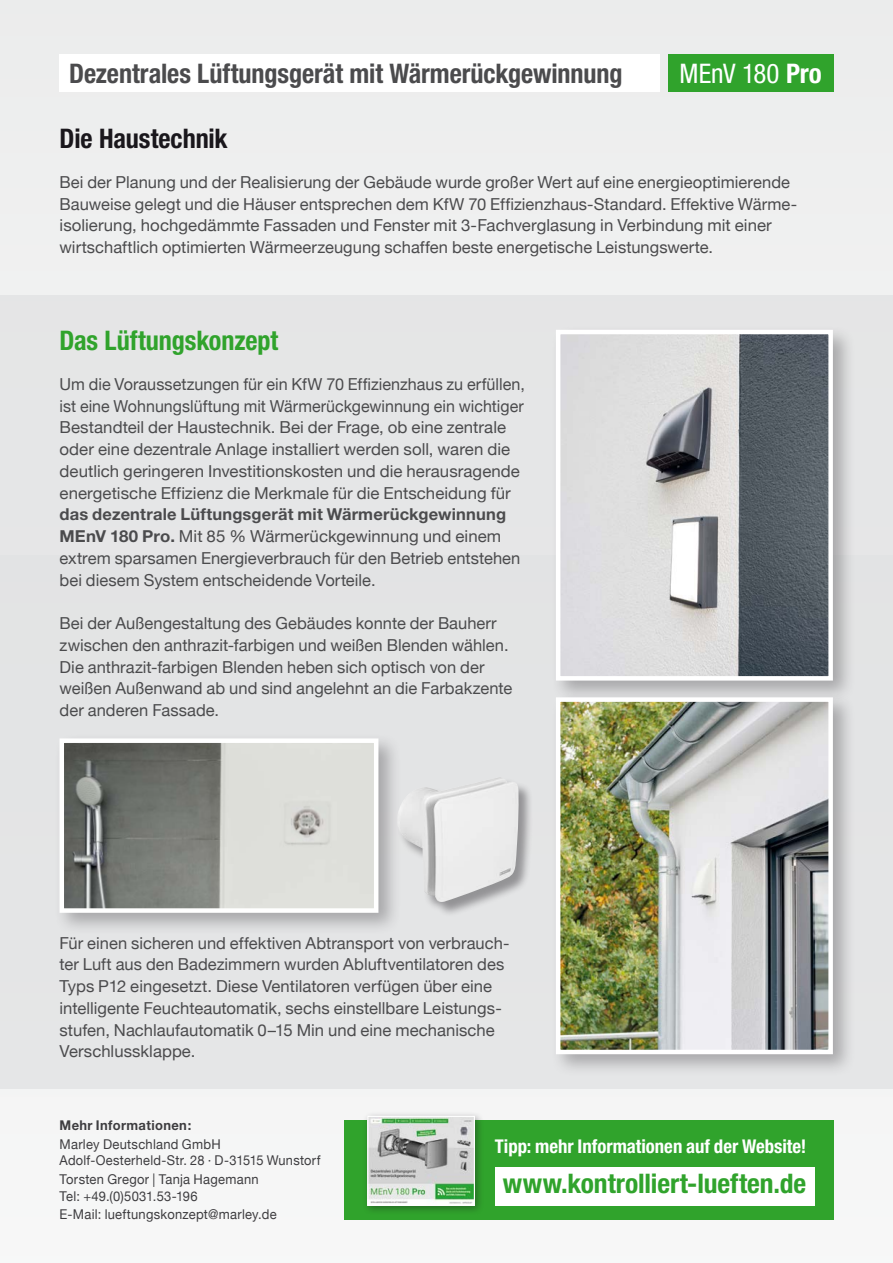
<style>
.page{position:relative;width:893px;height:1263px;background:#fff}
.page>*{position:absolute;margin:0;border:0;box-sizing:border-box;transform-origin:0 0}
.t1{font:700 condensed 27px "Helvetica Neue";letter-spacing:-.005em;color:#4b4b4d}
.t2{font:700 condensed 27px "Helvetica Neue";color:#30a32c}
.t3{font:700 condensed 27px "Helvetica Neue";letter-spacing:-.005em;color:#1a171c}
.t4{font:condensed 27px "Helvetica Neue";letter-spacing:-.005em;color:#fff}
.t5{font:700 condensed 18.9px "Helvetica Neue";color:#fff}
.t6{font:16.5px/21.8px "Helvetica Neue";letter-spacing:.005em;color:#4b4b4d}
.t7{font:13.5px/16.5px "Helvetica Neue";letter-spacing:.02em;color:#3e3d40;scale:.96 1}
.t8{font:700 13.5px "Helvetica Neue";letter-spacing:.03em;color:#3e3d40;scale:.96 1}
.s1{font-weight:700}
</style>
<div class="page">
<div style="left:0;top:555px;width:893px;height:708px;background:#f6f6f6"></div>
<div style="left:0;top:0;width:893px;height:1097px;background:#eeefef"></div>
<div style="left:0;top:295px;width:893px;height:794px;background:#e1e2e3"></div>
<div style="left:60px;top:55px;width:600px;height:37px;background:#fff"></div>
<div style="left:668px;top:55px;width:165px;height:37px;background:#30a32c"></div>
<div style="left:344px;top:1120px;width:489px;height:99px;background:#30a32c"></div>
<div style="left:362px;top:1111px;width:122px;height:104px;background:#1a171c;opacity:.4"></div>
<img style="left:369px;top:1118px;width:104px;height:86px">
<div style="left:367px;top:1116px;width:108px;height:90px;border:1px solid #fff"></div>
<div style="left:495px;top:1167px;width:319px;height:39px;background:#fff"></div>
<div style="left:551px;top:324px;width:305px;height:380px;background:#1a171c;opacity:.3"></div>
<img style="left:561px;top:335px;width:267px;height:341px">
<div style="left:556px;top:330px;width:277px;height:351px;border:4px solid #fff"></div>
<div style="left:551px;top:692px;width:305px;height:385px;background:#1a171c;opacity:.3"></div>
<img style="left:561px;top:702px;width:267px;height:347px">
<div style="left:556px;top:697px;width:277px;height:357px;border:4px solid #fff"></div>
<div style="left:54px;top:733px;width:347px;height:203px;background:#1a171c;opacity:.3"></div>
<img style="left:65px;top:743px;width:308px;height:165px">
<div style="left:60px;top:738px;width:318px;height:175px;border:4px solid #fff"></div>
<div style="left:398px;top:777px;width:136px;height:140px;background:#1a171c;opacity:.4"></div>
<img style="left:396px;top:777px;width:123px;height:125px">
<h1 class="t1" style="left:69px;top:57px;width:555px">Dezentrales Lüftungsgerät mit Wärmerückgewinnung</h1>
<h1 class="t4" style="left:680px;top:57px;width:144px">MEnV 180 <span class="s1">Pro</span></h1>
<h1 class="t3" style="left:60px;top:122px;width:170px">Die Haustechnik</h1>
<p class="t6" style="left:60px;top:172px;width:737px">Bei der Planung und der Realisierung der Gebäude wurde großer Wert auf eine energieoptimierende Bauweise gelegt und die Häuser entsprechen dem KfW 70 Effizienzhaus-Standard. Effektive Wärme&shy;isolierung, hochgedämmte Fassaden und Fenster mit 3-Fachverglasung in Verbindung mit einer wirtschaftlich optimierten Wärmeerzeugung schaffen beste energetische Leistungswerte.</p>
<h1 class="t2" style="left:60px;top:324px;width:220px">Das Lüftungskonzept</h1>
<p class="t6" style="left:60px;top:374px;width:467px">Um die Voraussetzungen für ein KfW 70 Effizienzhaus zu erfüllen, ist eine Wohnungslüftung mit Wärmerückgewinnung ein wichtiger Bestandteil der Haustechnik. Bei der Frage, ob eine zentrale oder eine dezentrale Anlage installiert werden soll, waren die deutlich geringeren Investitionskosten und die herausragende energetische Effizienz die Merkmale für die Entscheidung für</p>
<p class="t6" style="left:60px;top:505px;width:462px"><span class="s1">das dezentrale Lüftungsgerät mit Wärmerückgewinnung MEnV 180 Pro.</span> Mit 85 % Wärmerückgewinnung und einem extrem sparsamen Energieverbrauch für den Betrieb entstehen bei diesem System entscheidende Vorteile.</p>
<p class="t6" style="left:60px;top:613px;width:454px">Bei der Außengestaltung des Gebäudes konnte der Bauherr zwischen den anthrazit-farbigen und weißen Blenden wählen.<br>Die anthrazit-farbigen Blenden heben sich optisch von der weißen Außenwand ab und sind angelehnt an die Farbakzente der anderen Fassade.</p>
<p class="t6" style="left:60px;top:933px;width:451px">Für einen sicheren und effektiven Abtransport von verbrauch&shy;ter Luft aus den Badezimmern wurden Abluftventilatoren des Typs P12 eingesetzt. Diese Ventilatoren verfügen über eine intelligente Feuchteautomatik, sechs einstellbare Leistungs&shy;stufen, Nachlaufautomatik 0–15 Min und eine mechanische Verschlussklappe.</p>
<p class="t8" style="left:60px;top:1117px;width:139px">Mehr Informationen:</p>
<p class="t7" style="left:60px;top:1136px;width:273px">Marley Deutschland GmbH<br>Adolf-Oesterheld-Str. 28 · D-31515 Wunstorf</p>
<p class="t7" style="left:60px;top:1172px;width:209px">Torsten Gregor | Tanja Hagemann<br>Tel: +49.(0)5031.53-196</p>
<p class="t7" style="left:60px;top:1207px;width:228px">E-Mail: lueftungskonzept@marley.de</p>
<p class="t5" style="left:495px;top:1134px;width:313px">Tipp: mehr Informationen auf der Website!</p>
<h1 class="t2" style="left:503px;top:1167px;width:305px">www.kontrolliert-lueften.de</h1>
</div>
